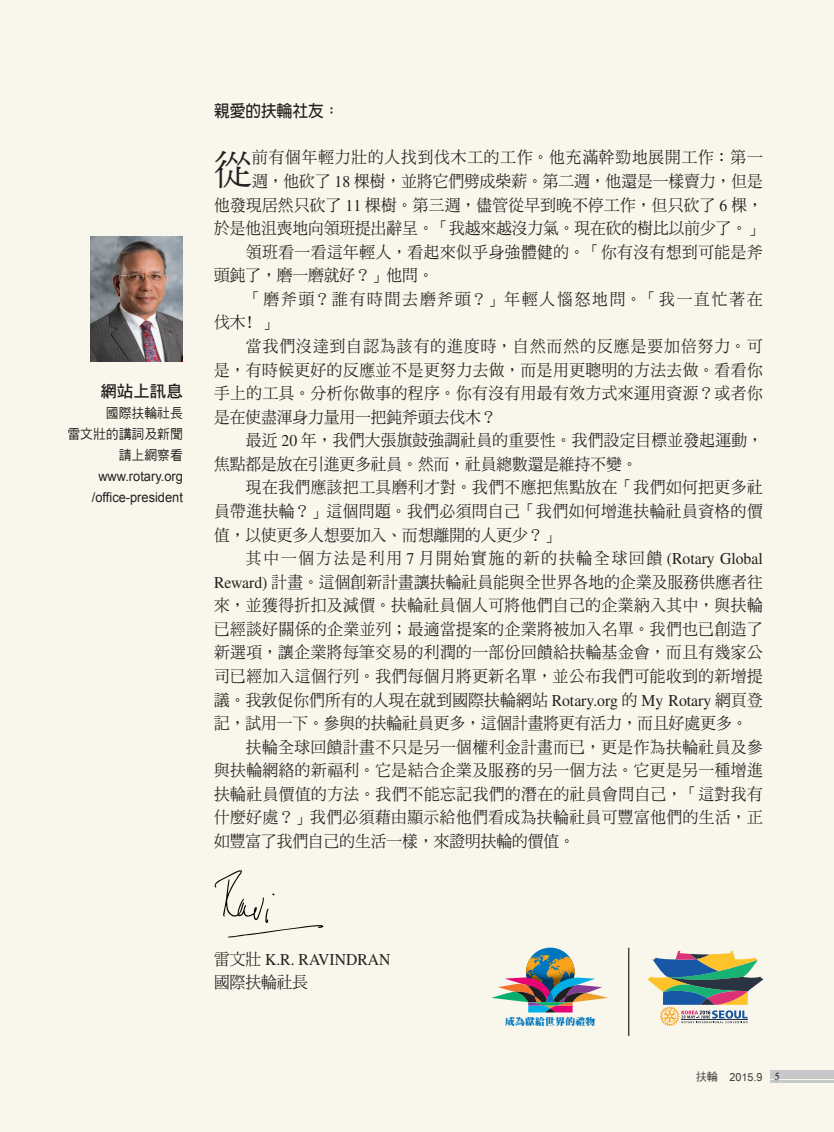
<style>
.page{position:relative;width:834px;height:1132px;background:#fff}
.page>*{position:absolute;margin:0;border:0;box-sizing:border-box;transform-origin:0 0}
.t1{font:40.05px "DF Ming Std W5 E Ten B5 H";color:#231f20;scale:.95 1}
.t2{font:16.5px "DF Ming Std W5 E Ten B5 H";letter-spacing:.03em;color:#231f20;scale:.95 1}
.t3{font:16.5px "DF Ming Std W5 E Ten B5 H";color:#231f20;scale:.95 1}
.t4{font:16.5px "DF Ming Std W5 E Ten B5 H";letter-spacing:.12em;color:#231f20;scale:.95 1}
.t5{font:16.5px "DF Ming Std W5 E Ten B5 H";letter-spacing:.01em;color:#231f20;scale:.95 1}
.t6{font:16.5px "DF Ming Std W5 E Ten B5 H";letter-spacing:.055em;color:#231f20;scale:.95 1}
.t7{font:16.5px "DF Ming Std W5 E Ten B5 H";letter-spacing:.07em;color:#231f20;scale:.95 1}
.t8{font:16.5px "Times LT Std";color:#231f20;scale:.95 1}
.t9{font:16.5px "AR New Hei B5 Bold E Ten B5 H";color:#231f20;scale:.95 1}
.t10{font:16.5px "DF Hei Std W7 E Ten B5 H";color:#231f20}
.t11{font:13.5px/21px "Arial";color:#231f20;text-align:center;scale:.95 1}
.t12{font:13.5px/21px "DF Hei W5 WIN BF";color:#231f20;text-align:right;scale:.95 1}
.t13{font:12px "Latha";color:#3e3e3f}
.t14{font:9.75px "DF Ming Std W12 E Ten B5 H";letter-spacing:.025em;color:#0076bf}
.s1{font-family:"Times LT Std"}
.s2{font-family:"DF Ming Std W5 E Ten B5 H"}
.s3{font-family:"DF Hei W5 WIN BF";font-size:11.25px}
.s4{font-family:"Aparajita";font-size:13.5px;color:#231f20}
</style>
<div class="page">
<div style="left:0;top:0;width:833px;height:1131px;background:#f9f7eb"></div>
<svg style="left:214px;top:870px;width:109px;height:67px"></svg>
<img style="left:90px;top:236px;width:93px;height:125px">
<svg style="left:647px;top:950px;width:116px;height:75px"></svg>
<svg style="left:526px;top:947px;width:48px;height:48px"></svg>
<img style="left:491px;top:954px;width:117px;height:58px">
<hr style="left:628px;top:947px;width:1px;height:88px;background:#231f20">
<div style="left:770px;top:1069px;width:63px;height:9px;background:#c7c8ca"></div>
<hr style="left:770px;top:1080px;width:63px;height:2px;background:#c7c8ca">
<p class="t10" style="left:100px;top:384px;width:84px">網站上訊息</p>
<p class="t12" style="left:67px;top:402px;width:123px">國際扶輪社長<br>雷文壯的講詞及新聞請上網察看</p>
<p class="t11" style="left:92px;top:466px;width:97px">www.rotary.org /office-president</p>
<p class="t9" style="left:214px;top:104px;width:134px">親愛的扶輪社友：</p>
<h1 class="t1" style="left:214px;top:153px;width:42px">從</h1>
<p class="t6" style="left:252px;top:151px;width:539px">前有個年輕力壯的人找到伐木工的工作。他充滿幹勁地展開工作：第一</p>
<p class="t3" style="left:252px;top:174px;width:539px">週，他砍了 <span class="s1">18</span> 棵樹，並將它們劈成柴薪。第二週，他還是一樣賣力，但是</p>
<p class="t2" style="left:214px;top:198px;width:579px">他發現居然只砍了 <span class="s1">11</span> 棵樹。第三週，儘管從早到晚不停工作，但只砍了 <span class="s1">6</span> 棵，</p>
<p class="t3" style="left:214px;top:222px;width:579px">於是他沮喪地向領班提出辭呈。「我越來越沒力氣。現在砍的樹比以前少了。」</p>
<p class="t2" style="left:246px;top:245px;width:545px">領班看一看這年輕人，看起來似乎身強體健的。「你有沒有想到可能是斧</p>
<p class="t3" style="left:214px;top:269px;width:233px">頭鈍了，磨一磨就好？」他問。</p>
<p class="t4" style="left:246px;top:292px;width:545px">「磨斧頭？誰有時間去磨斧頭？」年輕人惱怒地問。「我一直忙著在</p>
<p class="t2" style="left:214px;top:316px;width:68px">伐木﹗」</p>
<p class="t7" style="left:246px;top:339px;width:545px">當我們沒達到自認為該有的進度時，自然而然的反應是要加倍努力。可</p>
<p class="t2" style="left:214px;top:363px;width:579px">是，有時候更好的反應並不是更努力去做，而是用更聰明的方法去做。看看你</p>
<p class="t2" style="left:214px;top:386px;width:579px">手上的工具。分析你做事的程序。你有沒有用最有效方式來運用資源？或者你</p>
<p class="t3" style="left:214px;top:410px;width:299px">是在使盡渾身力量用一把鈍斧頭去伐木？</p>
<p class="t2" style="left:246px;top:434px;width:545px">最近 <span class="s1">20</span> 年，我們大張旗鼓強調社員的重要性。我們設定目標並發起運動，</p>
<p class="t3" style="left:214px;top:457px;width:447px">焦點都是放在引進更多社員。然而，社員總數還是維持不變。</p>
<p class="t2" style="left:246px;top:481px;width:545px">現在我們應該把工具磨利才對。我們不應把焦點放在「我們如何把更多社</p>
<p class="t2" style="left:214px;top:504px;width:579px">員帶進扶輪？」這個問題。我們必須問自己「我們如何增進扶輪社員資格的價</p>
<p class="t3" style="left:214px;top:528px;width:364px">值，以使更多人想要加入、而想離開的人更少？」</p>
<p class="t4" style="left:246px;top:551px;width:545px">其中一個方法是利用 <span class="s1">7</span> 月開始實施的新的扶輪全球回饋 <span class="s1">(Rotary Global</span></p>
<p class="t5" style="left:214px;top:575px;width:579px"><span class="s1">Reward)</span> 計畫。這個創新計畫讓扶輪社員能與全世界各地的企業及服務供應者往</p>
<p class="t2" style="left:214px;top:598px;width:579px">來，並獲得折扣及減價。扶輪社員個人可將他們自己的企業納入其中，與扶輪</p>
<p class="t2" style="left:214px;top:622px;width:579px">已經談好關係的企業並列；最適當提案的企業將被加入名單。我們也已創造了</p>
<p class="t2" style="left:214px;top:645px;width:579px">新選項，讓企業將每筆交易的利潤的一部份回饋給扶輪基金會，而且有幾家公</p>
<p class="t2" style="left:214px;top:669px;width:579px">司已經加入這個行列。我們每個月將更新名單，並公布我們可能收到的新增提</p>
<p class="t2" style="left:214px;top:693px;width:579px">議。我敦促你們所有的人現在就到國際扶輪網站 <span class="s1">Rotary.org</span> 的 <span class="s1">My Rotary</span> 網頁登</p>
<p class="t3" style="left:214px;top:716px;width:562px">記，試用一下。參與的扶輪社員更多，這個計畫將更有活力，而且好處更多。</p>
<p class="t2" style="left:246px;top:740px;width:545px">扶輪全球回饋計畫不只是另一個權利金計畫而已，更是作為扶輪社員及參</p>
<p class="t2" style="left:214px;top:763px;width:579px">與扶輪網絡的新福利。它是結合企業及服務的另一個方法。它更是另一種增進</p>
<p class="t2" style="left:214px;top:787px;width:579px">扶輪社員價值的方法。我們不能忘記我們的潛在的社員會問自己，「這對我有</p>
<p class="t2" style="left:214px;top:810px;width:579px">什麼好處？」我們必須藉由顯示給他們看成為扶輪社員可豐富他們的生活，正</p>
<p class="t3" style="left:214px;top:834px;width:381px">如豐富了我們自己的生活一樣，來證明扶輪的價值。</p>
<p class="t8" style="left:214px;top:953px;width:187px"><span class="s2">雷文壯</span> K.R. RAVINDRAN</p>
<p class="t2" style="left:214px;top:975px;width:100px">國際扶輪社長</p>
<p class="t14" style="left:505px;top:1016px;width:92px">成為獻給世界的禮物</p>
<p class="t13" style="left:695px;top:1068px;width:86px"><span class="s3">扶輪　</span>2015.9 <span class="s4">5</span></p>
</div>
